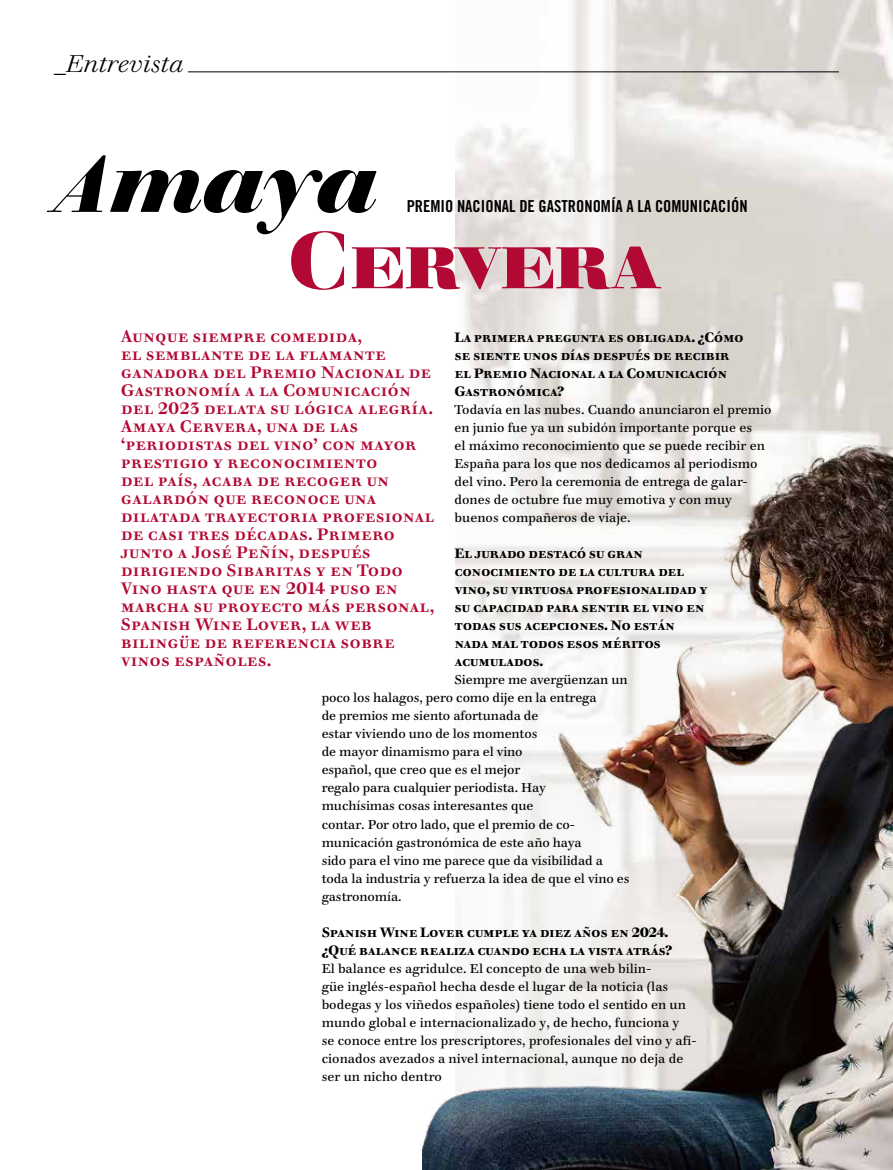
<style>
.page{position:relative;width:893px;height:1170px;background:#fff}
.page>*{position:absolute;margin:0;border:0;box-sizing:border-box;transform-origin:0 0}
.Titulo_Walbaum_60pt{font:700 78.9px "Walbaum 60 pt";letter-spacing:-.005em;color:#b10933}
.Titulo_Walbaum_60pt-2{font:italic 700 78.9px "Walbaum 60 pt";letter-spacing:-.015em;color:#000}
.t1{font:italic 300 24px "Walbaum 18 pt";color:#000}
.Entradilla_dos{font:600 16.5px/18px "Walbaum 12 pt";color:#b10933}
.H2-Texto{font:16.5px "Trade Gothic LT Std Bd Cn 20";color:#000}
.H3-Texto{font:700 13.5px/18px "Walbaum 12 pt";letter-spacing:-.03em;color:#000}
.P-_Sin_sangria{font:12.75px/18px "Walbaum 12 pt";color:#000}
</style>
<div class="page">
<img style="left:455px;top:0;width:438px;height:396px">
<img style="left:422px;top:396px;width:471px;height:773px">
<hr style="left:188px;top:72px;width:651px;height:1px;background:#000">
<p class="t1" style="left:54px;top:44px;width:131px">_Entrevista</p>
<p class="Titulo_Walbaum_60pt-2" style="left:54px;top:120px;width:325px">Amaya</p>
<p class="H2-Texto" style="left:407px;top:196px;width:342px">PREMIO NACIONAL DE GASTRONOMÍA A LA COMUNICACIÓN</p>
<p class="Titulo_Walbaum_60pt" style="left:288px;top:196px;width:375px">Cervera</p>
<p class="Entradilla_dos" style="left:121px;top:325px;width:315px">Aunque siempre comedida,<br>el semblante de la flamante ganadora del Premio Nacional de<br>Gastronomía a la Comunicación del 2023 delata su lógica alegría.<br>Amaya Cervera, una de las ‘periodistas del vino’ con mayor prestigio y reconocimiento<br>del país, acaba de recoger un galardón que reconoce una dilatada trayectoria profesional de casi tres décadas. Primero junto a José Peñín, después dirigiendo Sibaritas y en Todo<br>Vino hasta que en 2014 puso en marcha su proyecto más personal,<br>Spanish Wine Lover, la web bilingüe de referencia sobre vinos españoles.</p>
<p class="H3-Texto" style="left:454px;top:326px;width:291px">La primera pregunta es obligada. ¿Cómo se siente unos días después de recibir el Premio Nacional a la Comunicación<br>Gastronómica?</p>
<p class="P-_Sin_sangria" style="left:454px;top:399px;width:319px">Todavía en las nubes. Cuando anunciaron el premio en junio fue ya un subidón importante porque es<br>el máximo reconocimiento que se puede recibir en España para los que nos dedicamos al periodismo del vino. Pero la ceremonia de entrega de galar&shy;dones de octubre fue muy emotiva y con muy buenos compañeros de viaje.</p>
<p class="H3-Texto" style="left:454px;top:542px;width:255px">El jurado destacó su gran conocimiento de la cultura del vino, su virtuosa profesionalidad y su capacidad para sentir el vino en todas sus acepciones. No están nada mal todos esos méritos acumulados.</p>
<p class="P-_Sin_sangria" style="left:322px;top:669px;width:309px;text-indent:133px">Siempre me avergüenzan un poco los halagos, pero como dije en la entrega<br>de premios me siento afortunada de<br>estar viviendo uno de los momentos<br>de mayor dinamismo para el vino<br>español, que creo que es el mejor<br>regalo para cualquier periodista. Hay<br>muchísimas cosas interesantes que<br>contar. Por otro lado, que el premio de co&shy;municación gastronómica de este año haya<br>sido para el vino me parece que da visibilidad a toda la industria y refuerza la idea de que el vino es gastronomía.</p>
<p class="H3-Texto" style="left:322px;top:920px;width:352px">Spanish Wine Lover cumple ya diez años en 2024. ¿Qué balance realiza cuando echa la vista atrás?</p>
<p class="P-_Sin_sangria" style="left:322px;top:957px;width:376px">El balance es agridulce. El concepto de una web bilin-<br>güe inglés-español hecha desde el lugar de la noticia (las bodegas y los viñedos españoles) tiene todo el sentido en un mundo global e internacionalizado y, de hecho, funciona y<br>se conoce entre los prescriptores, profesionales del vino y afi&shy;cionados avezados a nivel internacional, aunque no deja de ser un nicho dentro</p>
</div>
